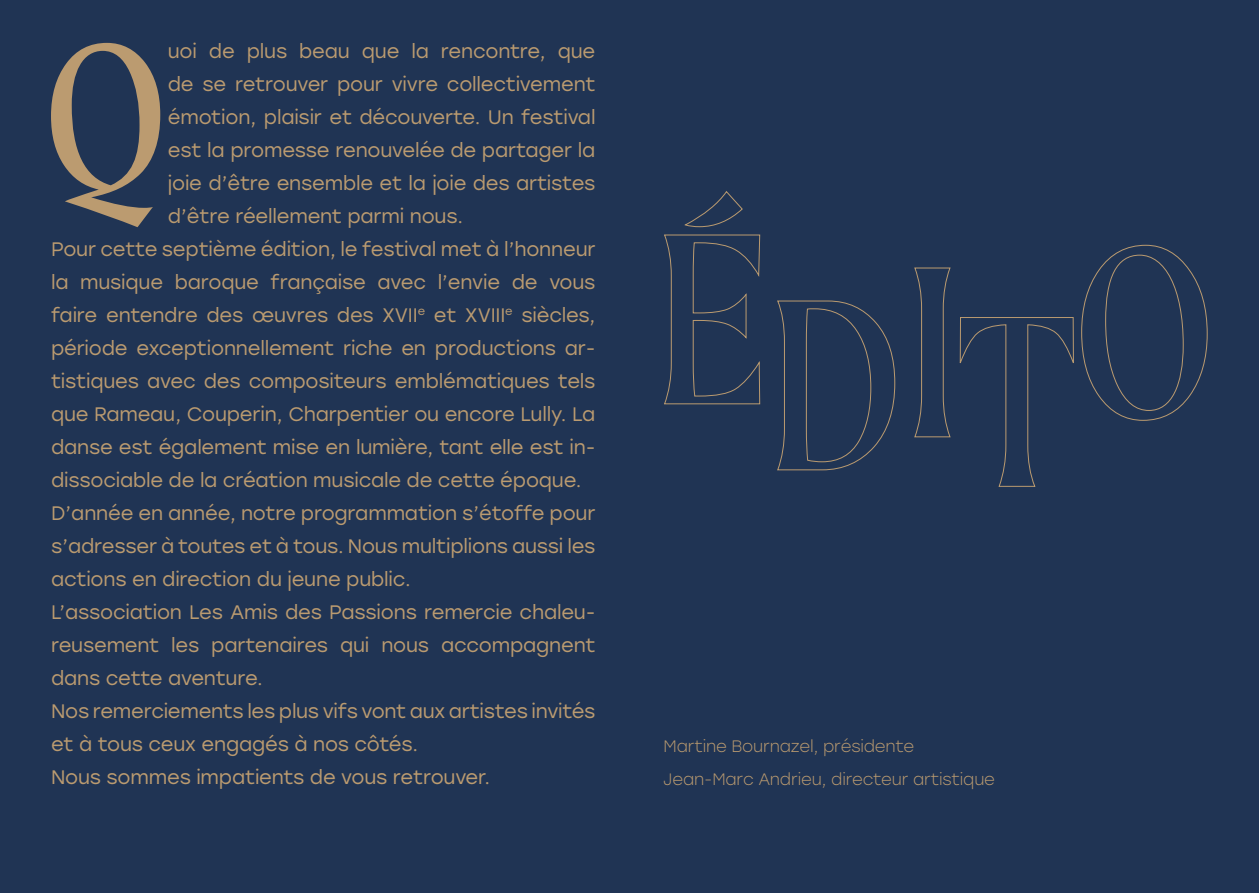
<style>
.page{position:relative;width:1259px;height:893px;background:#203454}
.page>*{position:absolute;margin:0;border:0;box-sizing:border-box;transform-origin:0 0}
.t1{font:222.9px "Moret";color:#bb9b70}
.t2{font:19.5px "Stolzl";letter-spacing:-.01em;color:#bb9b70}
.t3{font:300 16.5px/33px "Stolzl";letter-spacing:-.01em;color:#bb9b70}
</style>
<div class="page">
<svg style="left:664px;top:191px;width:544px;height:296px"></svg>
<h1 class="t1" style="left:41px;top:-7px;width:130px">Q</h1>
<p class="t2" style="left:168px;top:37px;width:429px">uoi de plus beau que la rencontre, que</p>
<p class="t2" style="left:168px;top:70px;width:429px">de se retrouver pour vivre collectivement</p>
<p class="t2" style="left:168px;top:103px;width:429px">émotion, plaisir et découverte. Un festival</p>
<p class="t2" style="left:168px;top:136px;width:429px">est la promesse renouvelée de partager la</p>
<p class="t2" style="left:168px;top:169px;width:429px">joie d’être ensemble et la joie des artistes</p>
<p class="t2" style="left:168px;top:202px;width:297px">d’être réellement parmi nous.</p>
<p class="t2" style="left:51px;top:235px;width:546px">Pour cette septième édition, le festival met à l’honneur</p>
<p class="t2" style="left:51px;top:268px;width:546px">la musique baroque française avec l’envie de vous</p>
<p class="t2" style="left:51px;top:301px;width:546px">faire entendre des œuvres des XVII<sup>e</sup> et XVIII<sup>e</sup> siècles,</p>
<p class="t2" style="left:51px;top:334px;width:546px">période exceptionnellement riche en productions ar-</p>
<p class="t2" style="left:51px;top:367px;width:546px">tistiques avec des compositeurs emblématiques tels</p>
<p class="t2" style="left:51px;top:400px;width:546px">que Rameau, Couperin, Charpentier ou encore Lully. La</p>
<p class="t2" style="left:51px;top:433px;width:546px">danse est également mise en lumière, tant elle est in-</p>
<p class="t2" style="left:51px;top:466px;width:532px">dissociable de la création musicale de cette époque.</p>
<p class="t2" style="left:51px;top:499px;width:546px">D’année en année, notre programmation s’étoffe pour</p>
<p class="t2" style="left:51px;top:532px;width:546px">s’adresser à toutes et à tous. Nous multiplions aussi les</p>
<p class="t2" style="left:51px;top:565px;width:361px">actions en direction du jeune public.</p>
<p class="t2" style="left:51px;top:598px;width:546px">L’association Les Amis des Passions remercie chaleu-</p>
<p class="t2" style="left:51px;top:631px;width:546px">reusement les partenaires qui nous accompagnent</p>
<p class="t2" style="left:51px;top:664px;width:213px">dans cette aventure.</p>
<p class="t2" style="left:51px;top:697px;width:546px">Nos remerciements les plus vifs vont aux artistes invités</p>
<p class="t2" style="left:51px;top:730px;width:369px">et à tous ceux engagés à nos côtés.</p>
<p class="t2" style="left:51px;top:763px;width:441px">Nous sommes impatients de vous retrouver.</p>
<p class="t3" style="left:663px;top:729px;width:333px">Martine Bournazel, présidente<br>Jean-Marc Andrieu, directeur artistique</p>
</div>
